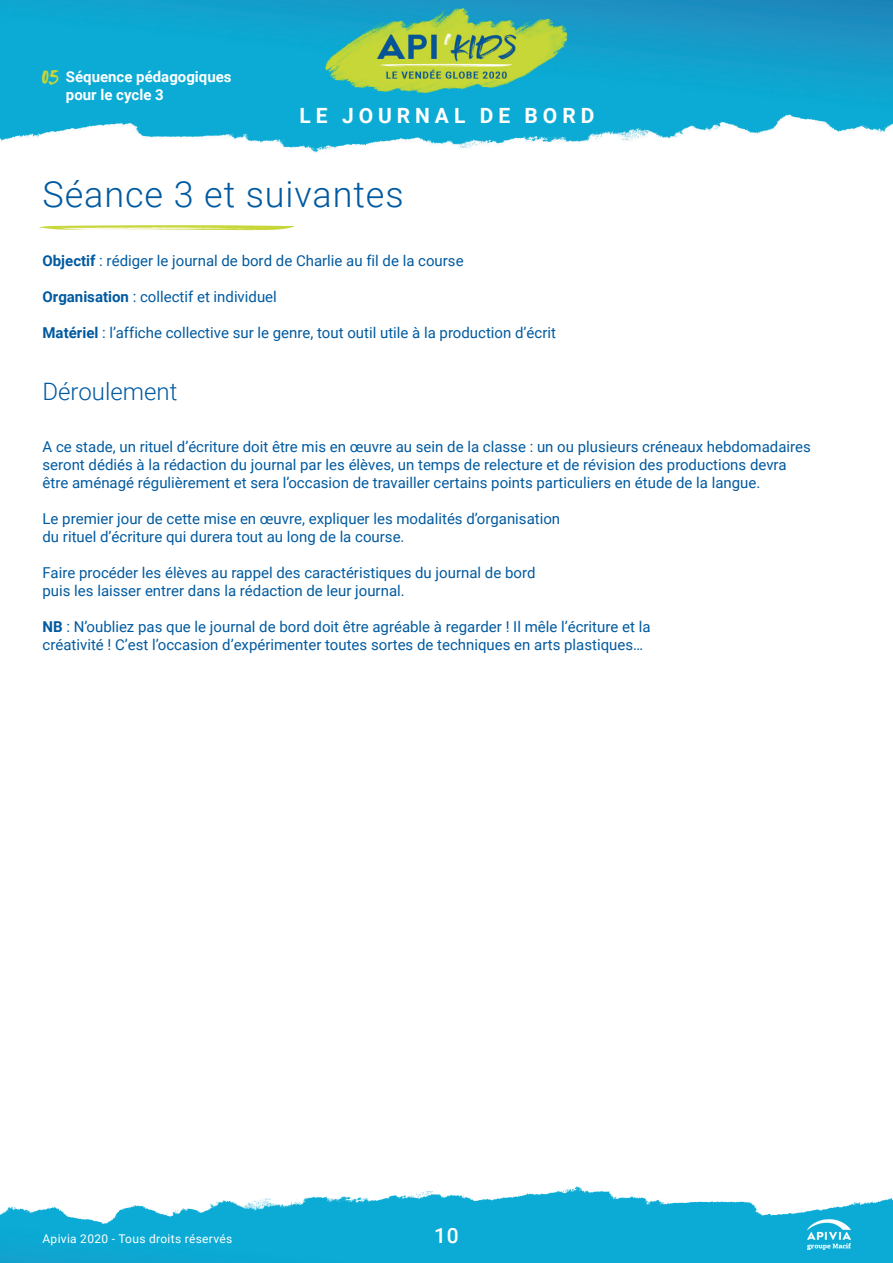
<style>
.page{position:relative;width:893px;height:1263px;background:#fff}
.page>*{position:absolute;margin:0;border:0;box-sizing:border-box;transform-origin:0 0}
.t1{font:300 36px "Roboto";letter-spacing:.025em;color:#015aa0}
.t2{font:300 24px "Roboto";color:#015aa0}
.t3{font:700 21px "Roboto";letter-spacing:.235em;color:#fff}
.t4{font:500 21px "Roboto";color:#fff}
.t5{font:15px/18px "Roboto";color:#015aa0}
.t6{font:700 15px/18px "Roboto";color:#fff}
.t7{font:15px "Rocked ALT";color:#c7d638}
.t8{font:12px "Roboto";letter-spacing:.025em;color:#fff}
.s1{font-weight:700}
</style>
<div class="page">
<img style="left:0;top:0;width:893px;height:153px">
<img style="left:0;top:1186px;width:893px;height:77px">
<img style="left:808px;top:1219px;width:42px;height:30px">
<svg style="left:39px;top:225px;width:255px;height:5px"></svg>
<p class="t7" style="left:42px;top:67px;width:18px">05</p>
<p class="t6" style="left:66px;top:67px;width:167px">Séquence pédagogiques pour le cycle 3</p>
<h3 class="t3" style="left:299px;top:101px;width:296px">LE JOURNAL DE BORD</h3>
<h1 class="t1" style="left:43px;top:169px;width:363px">Séance 3 et suivantes</h1>
<p class="t5" style="left:43px;top:251px;width:423px"><span class="s1">Objectif</span> : rédiger le journal de bord de Charlie au fil de la course</p>
<p class="t5" style="left:43px;top:287px;width:236px"><span class="s1">Organisation</span> : collectif et individuel</p>
<p class="t5" style="left:43px;top:323px;width:515px"><span class="s1">Matériel</span> : l’affiche collective sur le genre, tout outil utile à la production d’écrit</p>
<h2 class="t2" style="left:43px;top:375px;width:136px">Déroulement</h2>
<p class="t5" style="left:43px;top:437px;width:770px">A ce stade, un rituel d’écriture doit être mis en œuvre au sein de la classe : un ou plusieurs créneaux hebdomadaires seront dédiés à la rédaction du journal par les élèves, un temps de relecture et de révision des productions devra être aménagé régulièrement et sera l’occasion de travailler certains points particuliers en étude de la langue.</p>
<p class="t5" style="left:43px;top:509px;width:519px">Le premier jour de cette mise en œuvre, expliquer les modalités d’organisation du rituel d’écriture qui durera tout au long de la course.</p>
<p class="t5" style="left:43px;top:563px;width:494px">Faire procéder les élèves au rappel des caractéristiques du journal de bord puis les laisser entrer dans la rédaction de leur journal.</p>
<p class="t5" style="left:43px;top:617px;width:610px"><span class="s1">NB</span> : N’oubliez pas que le journal de bord doit être agréable à regarder ! Il mêle l’écriture et la créativité ! C’est l’occasion d’expérimenter toutes sortes de techniques en arts plastiques…</p>
<p class="t8" style="left:43px;top:1230px;width:191px">Apivia 2020 - Tous droits réservés</p>
<h3 class="t4" style="left:434px;top:1220px;width:26px">10</h3>
</div>
